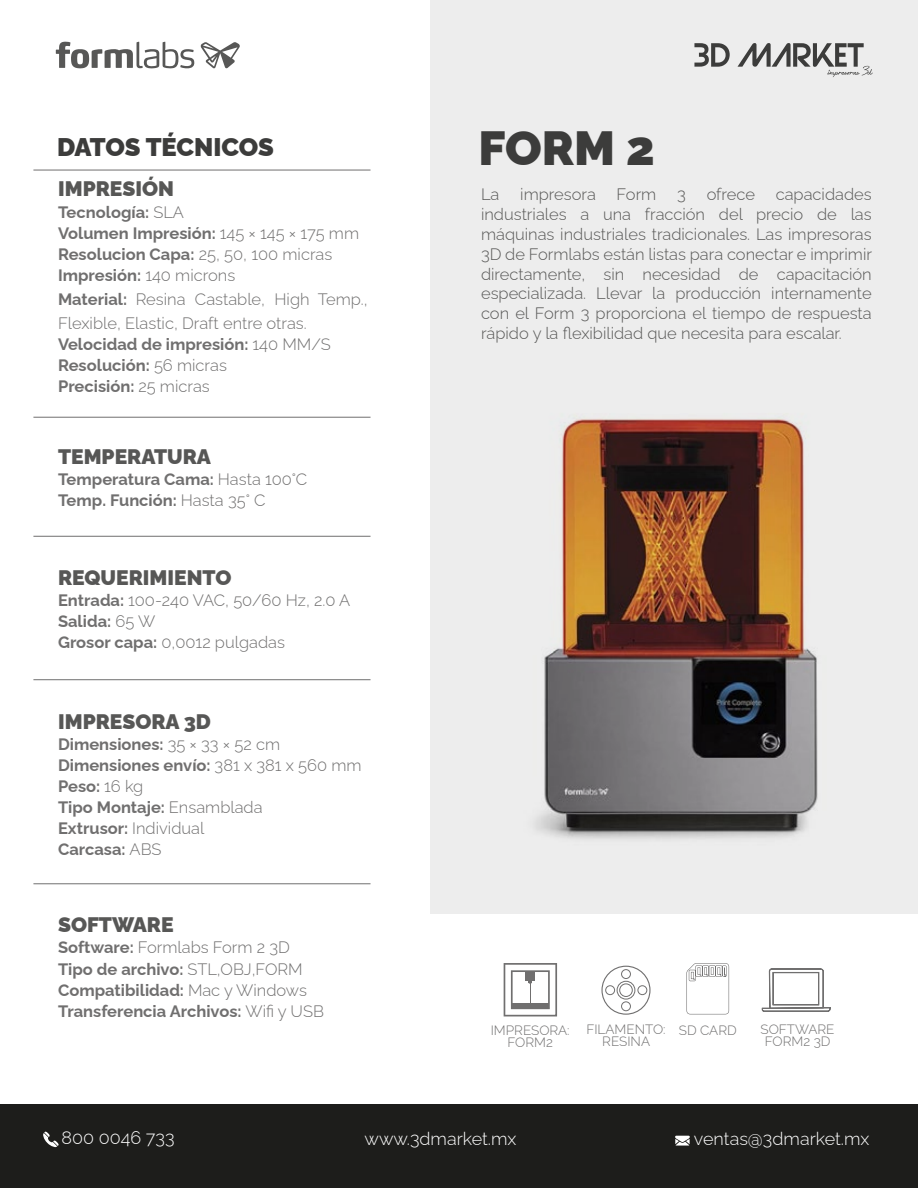
<style>
.page{position:relative;width:918px;height:1188px;background:#fff}
.page>*{position:absolute;margin:0;border:0;box-sizing:border-box;transform-origin:0 0}
.t1{font:900 48px "Raleway";color:#3c3c3b}
.t2{font:900 25.5px "Raleway";letter-spacing:-.005em;color:#3c3c3b}
.t3{font:900 21px "Raleway";color:#575756}
.t4{font:300 18px "Raleway";color:#fff}
.t5{font:700 16.5px/21px "Raleway";color:#706f6f}
.t6{font:300 16.5px/19.8px "Raleway";color:#575756;text-align:justify}
.t7{font:300 16.5px/21px "Raleway";color:#706f6f}
.t8{font:300 13.5px/12px "Raleway";color:#706f6f;text-align:center}
.s1{font-weight:300}
.s2{font-weight:700}
</style>
<div class="page">
<div style="left:431px;top:0;width:487px;height:913px;background:#ededed"></div>
<div style="left:0;top:1105px;width:918px;height:83px;background:#1d1d1b"></div>
<svg style="left:43px;top:1131px;width:16px;height:16px"></svg>
<svg style="left:675px;top:1136px;width:15px;height:10px"></svg>
<svg style="left:201px;top:42px;width:39px;height:27px"></svg>
<svg style="left:56px;top:42px;width:138px;height:27px"></svg>
<svg style="left:694px;top:43px;width:36px;height:24px"></svg>
<svg style="left:738px;top:43px;width:135px;height:34px"></svg>
<hr style="left:33px;top:417px;width:338px;height:1px;background:#706f6f">
<hr style="left:33px;top:170px;width:338px;height:1px;background:#706f6f">
<hr style="left:33px;top:536px;width:338px;height:1px;background:#706f6f">
<hr style="left:33px;top:679px;width:338px;height:1px;background:#706f6f">
<hr style="left:33px;top:883px;width:338px;height:1px;background:#706f6f">
<svg style="left:761px;top:968px;width:70px;height:44px"></svg>
<svg style="left:686px;top:963px;width:43px;height:51px"></svg>
<div style="left:601px;top:966px;width:50px;height:49px;border:1px solid #706f6f;border-radius:50%"></div>
<div style="left:617px;top:981px;width:18px;height:18px;border:1px solid #706f6f;border-radius:50%"></div>
<div style="left:619px;top:984px;width:14px;height:13px;border:1px solid #706f6f;border-radius:50%"></div>
<div style="left:638px;top:985px;width:9px;height:10px;border:1px solid #706f6f;border-radius:50%"></div>
<div style="left:605px;top:985px;width:10px;height:10px;border:1px solid #706f6f;border-radius:50%"></div>
<div style="left:621px;top:969px;width:10px;height:10px;border:1px solid #706f6f;border-radius:50%"></div>
<div style="left:621px;top:1001px;width:10px;height:10px;border:1px solid #706f6f;border-radius:50%"></div>
<svg style="left:504px;top:963px;width:53px;height:53px"></svg>
<img style="left:535px;top:418px;width:283px;height:421px">
<h2 class="t2" style="left:57px;top:126px;width:218px">DATOS TÉCNICOS</h2>
<p class="t3" style="left:58px;top:172px;width:117px">IMPRESIÓN</p>
<p class="t5" style="left:58px;top:199px;width:303px">Tecnología: <span class="s1">SLA<br></span>Volumen Impresión: <span class="s1">145 × 145 × 175 mm<br></span>Resolucion Capa: <span class="s1">25, 50, 100 micras<br></span>Impresión: <span class="s1">140 microns</span></p>
<p class="t7" style="left:58px;top:285px;width:311px;line-height:24px"><span class="s2">Material:</span> Resina Castable, High Temp.,<br>Flexible, Elastic, Draft entre otras.</p>
<p class="t5" style="left:58px;top:331px;width:274px">Velocidad de impresión: <span class="s1">140 MM/S<br></span>Resolución: <span class="s1">56 micras<br></span>Precisión: <span class="s1">25 micras</span></p>
<p class="t3" style="left:58px;top:440px;width:154px">TEMPERATURA</p>
<p class="t5" style="left:58px;top:467px;width:251px">Temperatura Cama: <span class="s1">Hasta 100°C<br></span>Temp. Función: <span class="s1">Hasta 35° C</span></p>
<p class="t3" style="left:58px;top:560px;width:175px">REQUERIMIENTO</p>
<p class="t7" style="left:58px;top:588px;width:294px"><span class="s2">Entrada:</span> 100-240 VAC, 50/60 Hz, 2.0 A<br><span class="s2">Salida:</span> 65 W<br><span class="s2">Grosor capa:</span> 0,0012 pulgadas</p>
<p class="t3" style="left:58px;top:704px;width:154px">IMPRESORA 3D</p>
<p class="t5" style="left:58px;top:732px;width:305px">Dimensiones: <span class="s1">35 × 33 × 52 cm<br></span>Dimensiones envío: <span class="s1">381 x 381 x 560 mm<br></span>Peso: <span class="s1">16 kg<br></span>Tipo Montaje: <span class="s1">Ensamblada<br></span>Extrusor: <span class="s1">Individual<br></span>Carcasa: <span class="s1">ABS</span></p>
<p class="t3" style="left:58px;top:908px;width:117px">SOFTWARE</p>
<p class="t5" style="left:58px;top:935px;width:267px">Software: <span class="s1">Formlabs Form 2 3D<br></span>Tipo de archivo: <span class="s1">STL,OBJ,FORM<br></span>Compatibilidad: <span class="s1">Mac y Windows<br></span>Transferencia Archivos: <span class="s1">Wifi y USB</span></p>
<h1 class="t1" style="left:479px;top:109px;width:178px">FORM 2</h1>
<p class="t6" style="left:481px;top:183px;width:20px">La</p>
<p class="t6" style="left:520px;top:183px;width:77px">impresora</p>
<p class="t6" style="left:617px;top:183px;width:41px">Form</p>
<p class="t6" style="left:677px;top:183px;width:10px">3</p>
<p class="t6" style="left:707px;top:183px;width:50px">ofrece</p>
<p class="t6" style="left:481px;top:183px;width:393px;text-indent:295px">capacidades industriales a una fracción del precio de las máquinas industriales tradicionales. Las impresoras 3D de Formlabs están listas para conectar e imprimir directamente, sin necesidad de capacitación especializada. Llevar la producción internamente con el Form 3 proporciona el tiempo de respuesta rápido y la flexibilidad que necesita para escalar.</p>
<p class="t8" style="left:491px;top:1022px;width:80px">IMPRESORA:<br>FORM2</p>
<p class="t8" style="left:679px;top:1022px;width:59px">SD CARD</p>
<p class="t8" style="left:761px;top:1022px;width:75px">SOFTWARE<br>FORM2 3D</p>
<p class="t8" style="left:586px;top:1022px;width:81px">FILAMENTO:<br>RESINA</p>
<p class="t4" style="left:62px;top:1124px;width:114px">800 0046 733</p>
<p class="t4" style="left:365px;top:1124px;width:153px">www.3dmarket.mx</p>
<p class="t4" style="left:694px;top:1125px;width:177px">ventas@3dmarket.mx</p>
</div>
